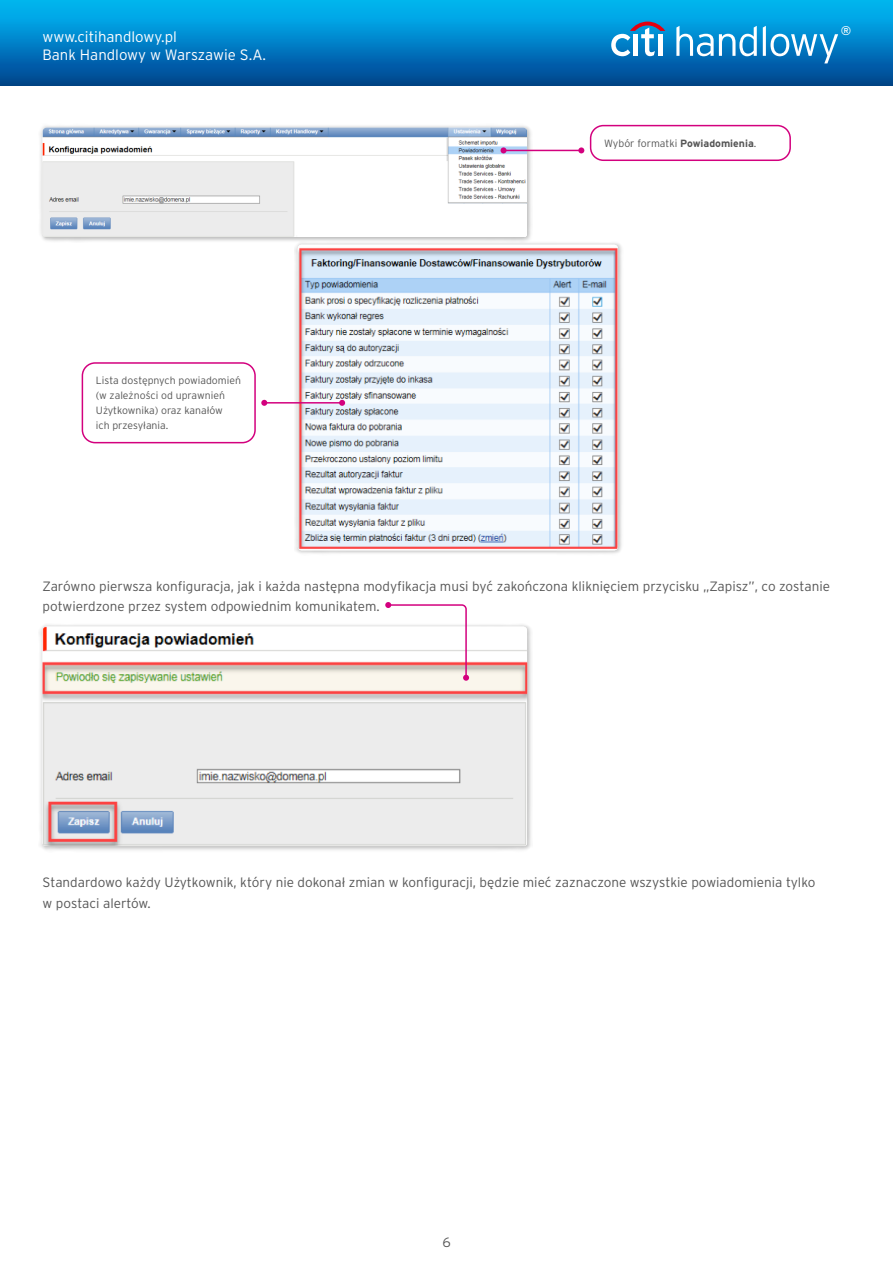
<style>
.page{position:relative;width:893px;height:1263px;background:#fff}
.page>*{position:absolute;margin:0;border:0;box-sizing:border-box;transform-origin:0 0}
.t1{font:300 15px/18px "Interstate Pl";color:#fff}
.main{font:300 13.5px/20.2px "Interstate Pl";color:#565656}
.main_screen{font:300 13.5px/20.2px "Interstate Pl";color:#565656}
.t2{font:12.6px "Interstate Pl";color:#fff}
.bullet_level_2{font:300 10.5px/15px "Interstate Pl";color:#565656}
.s1{font-weight:700}
</style>
<div class="page">
<div style="left:0;top:0;width:893px;height:85px;background:linear-gradient(to bottom,#00befa,#004390)"></div>
<svg style="left:676px;top:26px;width:81px;height:30px"></svg>
<svg style="left:763px;top:26px;width:75px;height:37px"></svg>
<svg style="left:611px;top:22px;width:54px;height:34px"></svg>
<div style="left:658px;top:34px;width:5px;height:22px;background:#fff"></div>
<div style="left:38px;top:124px;width:495px;height:119px;background:#000;opacity:.3"></div>
<img style="left:43px;top:128px;width:484px;height:110px">
<div style="left:294px;top:241px;width:330px;height:315px;background:#000;opacity:.3"></div>
<img style="left:298px;top:244px;width:320px;height:306px">
<div style="left:38px;top:623px;width:495px;height:229px;background:#000;opacity:.3"></div>
<img style="left:43px;top:626px;width:484px;height:221px">
<div style="left:590px;top:125px;width:201px;height:36px;border:2px solid #d3007e;border-radius:13px"></div>
<div style="left:82px;top:362px;width:174px;height:81px;border:2px solid #d3007e;border-radius:13px"></div>
<hr style="left:504px;top:150px;width:77px;height:1px;background:#d3007e">
<svg style="left:501px;top:147px;width:6px;height:6px"></svg>
<svg style="left:578px;top:147px;width:6px;height:6px"></svg>
<hr style="left:264px;top:402px;width:78px;height:2px;background:#d3007e">
<svg style="left:339px;top:400px;width:6px;height:6px"></svg>
<svg style="left:261px;top:400px;width:6px;height:6px"></svg>
<svg style="left:385px;top:602px;width:84px;height:79px"></svg>
<p class="t1" style="left:43px;top:28px;width:225px">www.citihandlowy.pl<br>Bank Handlowy w Warszawie S.A.</p>
<p class="bullet_level_2" style="left:604px;top:135px;width:154px">Wybór formatki <span class="s1">Powiadomienia</span>.</p>
<p class="t2" style="left:841px;top:24px;width:12px">®</p>
<p class="bullet_level_2" style="left:96px;top:373px;width:147px">Lista dostępnych powiadomień (w zależności od uprawnień<br>Użytkownika) oraz kanałów<br>ich przesyłania.</p>
<p class="main" style="left:43px;top:576px;width:789px">Zarówno pierwsza konfiguracja, jak i każda następna modyfikacja musi być zakończona kliknięciem przycisku „Zapisz”, co zostanie potwierdzone przez system odpowiednim komunikatem.</p>
<p class="main_screen" style="left:43px;top:872px;width:774px">Standardowo każdy Użytkownik, który nie dokonał zmian w konfiguracji, będzie mieć zaznaczone wszystkie powiadomienia tylko w postaci alertów.</p>
<p class="main" style="left:442px;top:1232px;width:10px">6</p>
</div>
